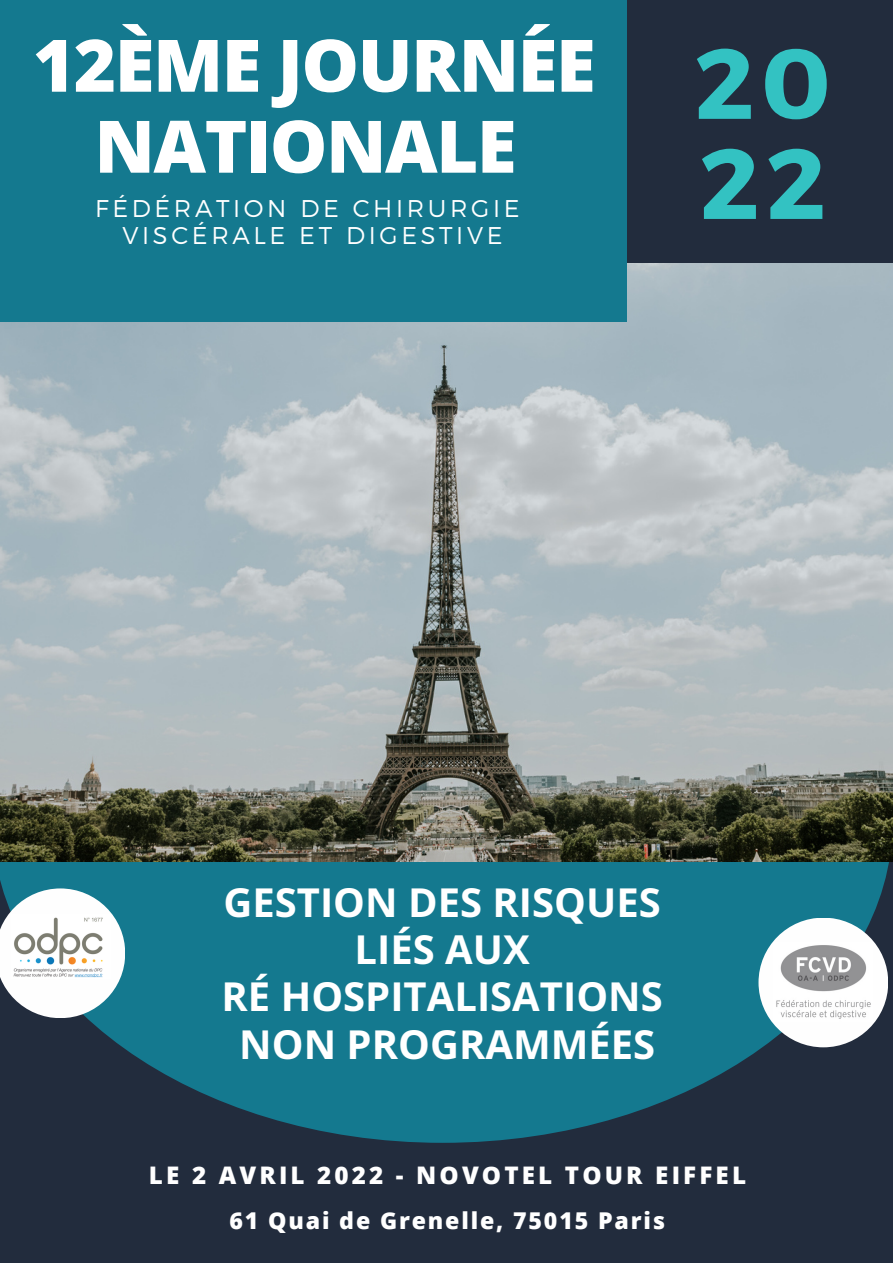
<style>
.page{position:relative;width:893px;height:1264px;background:#fff}
.page>*{position:absolute;margin:0;border:0;box-sizing:border-box;transform-origin:0 0}
.t1{font:700 99.15px "Montserrat";color:#33c2c2}
.t2{font:800 72.45px/81px "Open Sans Hebrew";letter-spacing:-.02em;color:#fff;text-align:center}
.t3{font:700 40.05px "Open Sans Hebrew";color:#fff}
.t4{font:300 24.15px "Montserrat";letter-spacing:.15em;color:#fff}
.t5{font:800 24.15px "Open Sans";letter-spacing:.13em;color:#fff}
.t6{font:800 23.1px "Open Sans";letter-spacing:.08em;color:#fff}
</style>
<div class="page">
<div style="left:0;top:0;width:892px;height:1262px;background:#222c3d"></div>
<svg style="left:0;top:861px;width:892px;height:281px;fill:#14798f"></svg>
<img style="left:0;top:264px;width:892px;height:597px">
<div style="left:0;top:0;width:626px;height:321px;background:#14798f"></div>
<div style="left:758px;top:917px;width:130px;height:130px;background:#fefefe;border-radius:50%"></div>
<img style="left:776px;top:945px;width:95px;height:74px">
<svg style="left:0;top:888px;width:125px;height:130px;background:#b4ccd2"></svg>
<img style="left:11px;top:914px;width:99px;height:64px">
<p class="t2" style="left:33px;top:23px;width:564px">12ÈME JOURNÉE<br>NATIONALE</p>
<p class="t4" style="left:95px;top:193px;width:193px">FÉDÉRATION</p>
<p class="t4" style="left:122px;top:220px;width:211px">VISCÉRALE ET</p>
<p class="t4" style="left:300px;top:193px;width:40px">DE</p>
<p class="t4" style="left:353px;top:193px;width:168px">CHIRURGIE</p>
<p class="t4" style="left:346px;top:220px;width:158px">DIGESTIVE</p>
<p class="t1" style="left:694px;top:19px;width:138px">20</p>
<p class="t1" style="left:699px;top:119px;width:127px">22</p>
<p class="t3" style="left:223px;top:874px;width:439px">GESTION DES RISQUES</p>
<p class="t3" style="left:354px;top:921px;width:177px">LIÉS AUX</p>
<p class="t3" style="left:221px;top:968px;width:442px">RÉ HOSPITALISATIONS</p>
<p class="t3" style="left:239px;top:1015px;width:417px">NON PROGRAMMÉES</p>
<p class="t5" style="left:149px;top:1157px;width:598px">LE 2 AVRIL 2022 - NOVOTEL TOUR EIFFEL</p>
<p class="t6" style="left:229px;top:1203px;width:437px">61 Quai de Grenelle, 75015 Paris</p>
</div>
